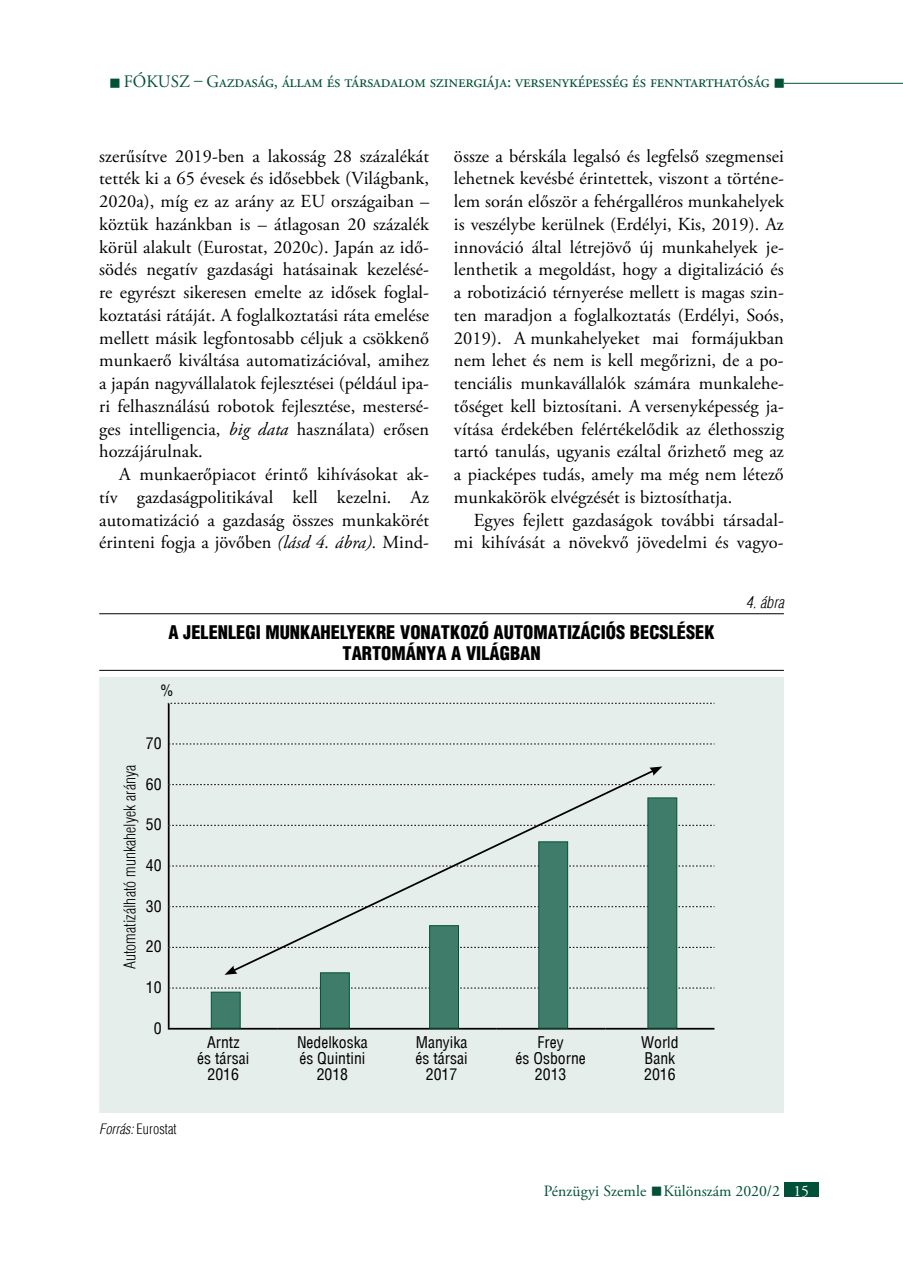
<style>
.page{position:relative;width:903px;height:1275px;background:#fff}
.page>*{position:absolute;margin:0;border:0;box-sizing:border-box;transform-origin:0 0}
.t1{font:18.38px/22.8px "Adobe Garamond Pro";color:#000;text-align:justify}
.t2{font:900 condensed 18.38px/21px "H Helvetica";color:#000;text-align:center}
.t3{font:17.5px "Adobe Garamond Pro";letter-spacing:-.01em;color:#005138}
.t4{font:condensed 15.75px/15.8px "H Helvetica";color:#000;text-align:center}
.t5{font:15.75px "Adobe Garamond Pro";color:#005138}
.t6{font:300 condensed 15.75px "H Helvetica";letter-spacing:.005em;color:#000}
.t7{font:italic 300 condensed 15.75px "H Helvetica";color:#000}
.t8{font:300 condensed 14px "H Helvetica";letter-spacing:.005em;color:#000}
.s1{font-style:italic}
.s2{color:#fff}
</style>
<div class="page">
<hr style="left:784px;top:83px;width:119px;height:1px;background:#005138">
<div style="left:784px;top:1182px;width:35px;height:15px;background:#005138"></div>
<hr style="left:99px;top:613px;width:685px;height:1px;background:#000">
<hr style="left:99px;top:670px;width:685px;height:1px;background:#000">
<div style="left:99px;top:677px;width:685px;height:436px;background:#e6eeeb"></div>
<hr style="left:168px;top:703px;width:2px;height:41px;background:#000">
<hr style="left:168px;top:744px;width:2px;height:41px;background:#000">
<hr style="left:168px;top:785px;width:2px;height:40px;background:#000">
<hr style="left:168px;top:825px;width:2px;height:41px;background:#000">
<hr style="left:168px;top:866px;width:2px;height:41px;background:#000">
<hr style="left:168px;top:907px;width:2px;height:40px;background:#000">
<hr style="left:168px;top:947px;width:2px;height:41px;background:#000">
<hr style="left:168px;top:988px;width:2px;height:40px;background:#000">
<hr style="left:168px;top:1028px;width:110px;height:2px;background:#000">
<hr style="left:278px;top:1028px;width:109px;height:2px;background:#000">
<hr style="left:387px;top:1028px;width:109px;height:2px;background:#000">
<hr style="left:496px;top:1028px;width:109px;height:2px;background:#000">
<hr style="left:605px;top:1028px;width:109px;height:2px;background:#000">
<svg style="left:168px;top:703px;width:546px;height:1px"></svg>
<svg style="left:170px;top:744px;width:544px;height:1px"></svg>
<svg style="left:170px;top:784px;width:544px;height:1px"></svg>
<svg style="left:170px;top:825px;width:544px;height:1px"></svg>
<svg style="left:170px;top:866px;width:544px;height:1px"></svg>
<svg style="left:170px;top:906px;width:544px;height:1px"></svg>
<svg style="left:170px;top:947px;width:544px;height:1px"></svg>
<svg style="left:170px;top:988px;width:544px;height:1px"></svg>
<div style="left:647px;top:797px;width:30px;height:232px;background:#407c6a;border:1px solid #005138"></div>
<div style="left:538px;top:841px;width:30px;height:188px;background:#407c6a;border:1px solid #005138"></div>
<div style="left:429px;top:925px;width:30px;height:104px;background:#407c6a;border:1px solid #005138"></div>
<div style="left:320px;top:972px;width:30px;height:57px;background:#407c6a;border:1px solid #005138"></div>
<div style="left:211px;top:992px;width:30px;height:37px;background:#407c6a;border:1px solid #005138"></div>
<svg style="left:231px;top:768px;width:425px;height:205px;background:#d4e0dc"></svg>
<svg style="left:224px;top:965px;width:13px;height:10px"></svg>
<svg style="left:649px;top:766px;width:13px;height:10px"></svg>
<p class="t3" style="left:109px;top:71px;width:677px">■ fóku sz – Gazdaság, állam és társadalom szinergiája: versenyképesség és fenntarthatóság ■</p>
<p class="t1" style="left:99px;top:145px;width:332px">szerűsítve 2019-ben a lakosság 28 százalékát tették ki a 65 évesek és idősebbek (Világbank, 2020a), míg ez az arány az EU országaiban – köztük hazánkban is – átlagosan 20 százalék körül alakult (Eurostat, 2020c). Japán az idő&shy;södés negatív gazdasági hatásainak kezelésé&shy;re egyrészt sikeresen emelte az idősek foglal&shy;koztatási rátáját. A foglalkoztatási ráta emelése mellett másik legfontosabb céljuk a csökkenő munkaerő kiváltása automatizációval, amihez a japán nagyvállalatok fejlesztései (például ipa&shy;ri felhasználású robotok fejlesztése, mestersé&shy;ges intelligencia, <span class="s1">big data</span> használata) erősen hozzájárulnak.</p>
<p class="t1" style="left:99px;top:464px;width:331px;text-indent:20px">A munkaerőpiacot érintő kihívásokat ak&shy;tív gazdaságpolitikával kell kezelni. Az automatizáció a gazdaság összes munkakörét érinteni fogja a jövőben <span class="s1">(lásd 4. ábra).</span> Mind-</p>
<p class="t1" style="left:454px;top:145px;width:332px">össze a bérskála legalsó és legfelső szegmensei lehetnek kevésbé érintettek, viszont a történe&shy;lem során először a fehérgalléros munkahelyek is veszélybe kerülnek (Erdélyi, Kis, 2019). Az innováció által létrejövő új munkahelyek je&shy;lenthetik a megoldást, hogy a digitalizáció és a robotizáció térnyerése mellett is magas szin&shy;ten maradjon a foglalkoztatás (Erdélyi, Soós, 2019). A munkahelyeket mai formájukban nem lehet és nem is kell megőrizni, de a po&shy;tenciális munkavállalók számára munkalehe&shy;tőséget kell biztosítani. A versenyképesség ja&shy;vítása érdekében felértékelődik az élethosszig tartó tanulás, ugyanis ezáltal őrizhető meg az a piacképes tudás, amely ma még nem létező munkakörök elvégzését is biztosíthatja.</p>
<p class="t1" style="left:454px;top:509px;width:331px;text-align:right">Egyes fejlett gazdaságok további társadal&shy;mi kihívását a növekvő jövedelmi és vagyo-</p>
<p class="t7" style="left:746px;top:593px;width:40px">4. ábra</p>
<p class="t2" style="left:168px;top:621px;width:548px">A JELENLEGI MUNKAHELYEKRE VONATKOZÓ AUTOMATIZÁCIÓS BECSLÉSEK<br>TARTOMÁNYA A VILÁGBAN</p>
<p class="t4" style="left:161px;top:682px;width:15px">%</p>
<p class="t4" style="left:146px;top:735px;width:17px">70</p>
<p class="t4" style="left:146px;top:776px;width:17px">60</p>
<p class="t4" style="left:146px;top:816px;width:17px">50</p>
<p class="t4" style="left:146px;top:857px;width:17px">40</p>
<p class="t4" style="left:146px;top:898px;width:17px">30</p>
<p class="t4" style="left:146px;top:938px;width:17px">20</p>
<p class="t4" style="left:146px;top:979px;width:17px">10</p>
<p class="t4" style="left:154px;top:1020px;width:9px">0</p>
<p class="t6" style="left:121px;top:969px;width:206px;rotate:-90deg">Automatizálható munkahelyek aránya</p>
<p class="t8" style="left:99px;top:1121px;width:79px"><span class="s1">Forrás:</span> Eurostat</p>
<p class="t4" style="left:197px;top:1034px;width:54px">Arntz<br>és társai<br>2016</p>
<p class="t4" style="left:297px;top:1034px;width:72px">Nedelkoska és Quintini<br>2018</p>
<p class="t4" style="left:415px;top:1034px;width:54px">Manyika és társai<br>2017</p>
<p class="t4" style="left:515px;top:1034px;width:72px">Frey<br>és Osborne<br>2013</p>
<p class="t4" style="left:641px;top:1034px;width:39px;text-align:left">World<br>Bank<br>2016</p>
<p class="t5" style="left:544px;top:1181px;width:267px">Pénzügyi Szemle ■Különszám 2020/2 <span class="s2">15</span></p>
</div>
